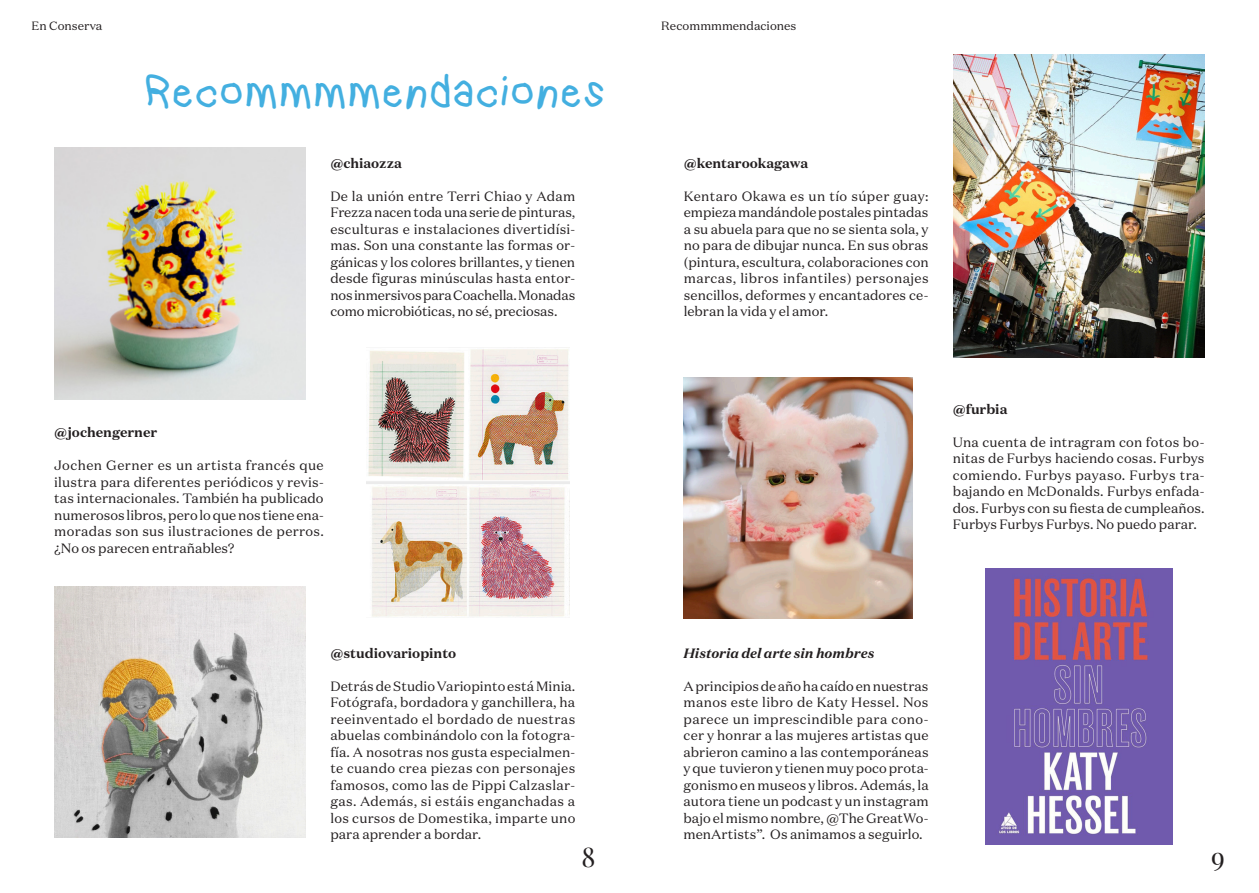
<style>
.page{position:relative;width:1259px;height:893px;background:#fff}
.page>*{position:absolute;margin:0;border:0;box-sizing:border-box;transform-origin:0 0}
.t1{font:48px "kindergarten";color:#43afe0}
.t2{font:27px "Playfair Display";color:#231f20}
.t3{font:13.5px/16.5px "Domaine Text";letter-spacing:.005em;color:#231f20;text-align:justify}
.t4{font:700 13.5px "Domaine Text";letter-spacing:-.005em;color:#231f20}
.t5{font:italic 700 13.5px "Domaine Text";letter-spacing:-.005em;color:#231f20}
.t6{font:12px "Domaine Text";color:#231f20}
</style>
<div class="page">
<img style="left:54px;top:587px;width:252px;height:250px">
<img style="left:953px;top:54px;width:252px;height:303px">
<img style="left:683px;top:378px;width:229px;height:240px">
<img style="left:54px;top:148px;width:252px;height:252px">
<img style="left:367px;top:349px;width:202px;height:268px">
<img style="left:985px;top:569px;width:187px;height:275px">
<p class="t6" style="left:31px;top:18px;width:72px">En Conserva</p>
<p class="t6" style="left:661px;top:18px;width:137px">Recommmmendaciones</p>
<p class="t1" style="left:144px;top:72px;width:463px">Recommmmendaciones</p>
<p class="t4" style="left:330px;top:154px;width:73px">@chiaozza</p>
<p class="t3" style="left:330px;top:188px;width:246px">De la unión entre Terri Chiao y Adam Frezza nacen toda una serie de pinturas, esculturas e instalaciones divertidísi&shy;mas. Son una constante las formas or&shy;gánicas y los colores brillantes, y tienen desde figuras minúsculas hasta entor&shy;nos inmersivos para Coachella. Monadas como microbióticas, no sé, preciosas.</p>
<p class="t4" style="left:54px;top:424px;width:105px">@jochengerner</p>
<p class="t3" style="left:54px;top:457px;width:271px">Jochen Gerner es un artista francés que ilustra para diferentes periódicos y revis&shy;tas internacionales. También ha publicado numerosos libros, pero lo que nos tiene ena&shy;moradas son sus ilustraciones de perros. ¿No os parecen entrañables?</p>
<p class="t4" style="left:330px;top:644px;width:128px">@studiovariopinto</p>
<p class="t3" style="left:330px;top:678px;width:246px">Detrás de Studio Variopinto está Minia.<br>Fotógrafa, bordadora y ganchillera, ha reeinventado el bordado de nuestras abuelas combinándolo con la fotogra&shy;fía. A nosotras nos gusta especialmen&shy;te cuando crea piezas con personajes famosos, como las de Pippi Calzaslar&shy;gas. Además, si estáis enganchadas a los cursos de Domestika, imparte uno para aprender a bordar.</p>
<p class="t4" style="left:684px;top:154px;width:126px">@kentarookagawa</p>
<p class="t3" style="left:684px;top:188px;width:246px">Kentaro Okawa es un tío súper guay: empieza mandándole postales pintadas a su abuela para que no se sienta sola, y no para de dibujar nunca. En sus obras (pintura, escultura, colaboraciones con marcas, libros infantiles) personajes sencillos, deformes y encantadores ce&shy;lebran la vida y el amor.</p>
<p class="t4" style="left:952px;top:400px;width:56px">@furbia</p>
<p class="t3" style="left:952px;top:433px;width:253px">Una cuenta de intragram con fotos bo&shy;nitas de Furbys haciendo cosas. Furbys comiendo. Furbys payaso. Furbys tra&shy;bajando en McDonalds. Furbys enfada&shy;dos. Furbys con su fiesta de cumpleaños.<br>Furbys Furbys Furbys. No puedo parar.</p>
<p class="t5" style="left:683px;top:644px;width:192px">Historia del arte sin hombres</p>
<p class="t3" style="left:683px;top:678px;width:247px">A principios de año ha caído en nuestras manos este libro de Katy Hessel. Nos parece un imprescindible para cono&shy;cer y honrar a las mujeres artistas que abrieron camino a las contemporáneas y que tuvieron y tienen muy poco prota&shy;gonismo en museos y libros. Además, la autora tiene un podcast y un instagram bajo el mismo nombre, @The GreatWo&shy;menArtists”. Os animamos a seguirlo.</p>
<p class="t2" style="left:581px;top:836px;width:16px">8</p>
<p class="t2" style="left:1211px;top:836px;width:15px">9</p>
</div>
